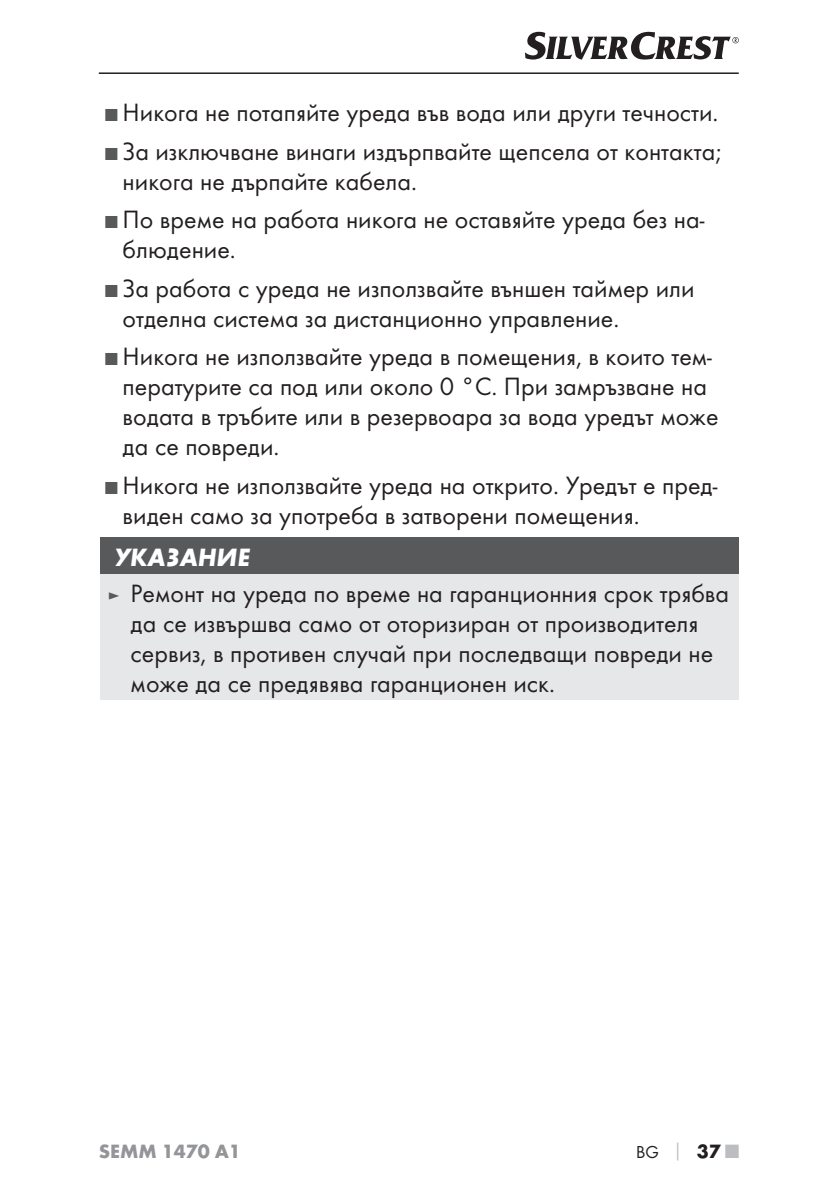
<style>
.page{position:relative;width:839px;height:1190px;background:#fff}
.page>*{position:absolute;margin:0;border:0;box-sizing:border-box;transform-origin:0 0}
.t1{font:26px/30px "Futura Boo";color:#231f20}
.t2{font:italic 700 26px "Futura";color:#fff}
.t3{font:700 20px "Futura";color:#939598}
.t4{font:18px "Futura Boo";color:#231f20}
.s1{font-size:18px;color:#58595b}
.s2{font-family:"Futura";font-weight:700;color:#bbbdc0}
.s3{font-family:"Futura";font-weight:700;font-size:20px}
.s4{font-family:"Futura";font-weight:700;font-size:20px;color:#bbbdc0}
</style>
<div class="page">
<hr style="left:99px;top:72px;width:639px;height:2px;background:#231f20">
<svg style="left:525px;top:32px;width:213px;height:28px"></svg>
<div style="left:100px;top:537px;width:638px;height:37px;background:#58595b"></div>
<div style="left:100px;top:574px;width:638px;height:125px;background:#e6e7e8"></div>
<p class="t1" style="left:105px;top:99px;width:614px"><span class="s1">■</span> Никога не потапяйте уреда във вода или други течности.</p>
<p class="t1" style="left:123px;top:137px;width:599px;text-indent:-17px"><span class="s1">■</span> За изключване винаги издърпвайте щепсела от контакта; никога не дърпайте кабела.</p>
<p class="t1" style="left:123px;top:206px;width:583px;text-indent:-17px"><span class="s1">■</span> По време на работа никога не оставяйте уреда без на&shy;блюдение.</p>
<p class="t1" style="left:123px;top:274px;width:573px;text-indent:-17px"><span class="s1">■</span> За работа с уреда не използвайте външен таймер или отделна система за дистанционно управление.</p>
<p class="t1" style="left:123px;top:343px;width:597px;text-indent:-17px"><span class="s1">■</span> Никога не използвайте уреда в помещения, в които тем&shy;пературите са под или около 0 °C. При замръзване на водата в тръбите или в резервоара за вода уредът може да се повреди.</p>
<p class="t1" style="left:123px;top:471px;width:596px;text-indent:-17px"><span class="s1">■</span> Никога не използвайте уреда на открито. Уредът е пред&shy;виден само за употреба в затворени помещения.</p>
<p class="t2" style="left:114px;top:548px;width:137px">УКАЗАНИЕ</p>
<p class="t1" style="left:131px;top:579px;width:599px;text-indent:-23px"><span class="s1">►</span> Ремонт на уреда по време на гаранционния срок трябва да се извършва само от оторизиран от производителя сервиз, в противен случай при последващи повреди не може да се предявява гаранционен иск.</p>
<p class="t3" style="left:99px;top:1143px;width:143px">SEMM 1470 A1</p>
<p class="t4" style="left:635px;top:1143px;width:104px">BG <span class="s2">│</span> <span class="s3">37</span> <span class="s4">■</span></p>
</div>
